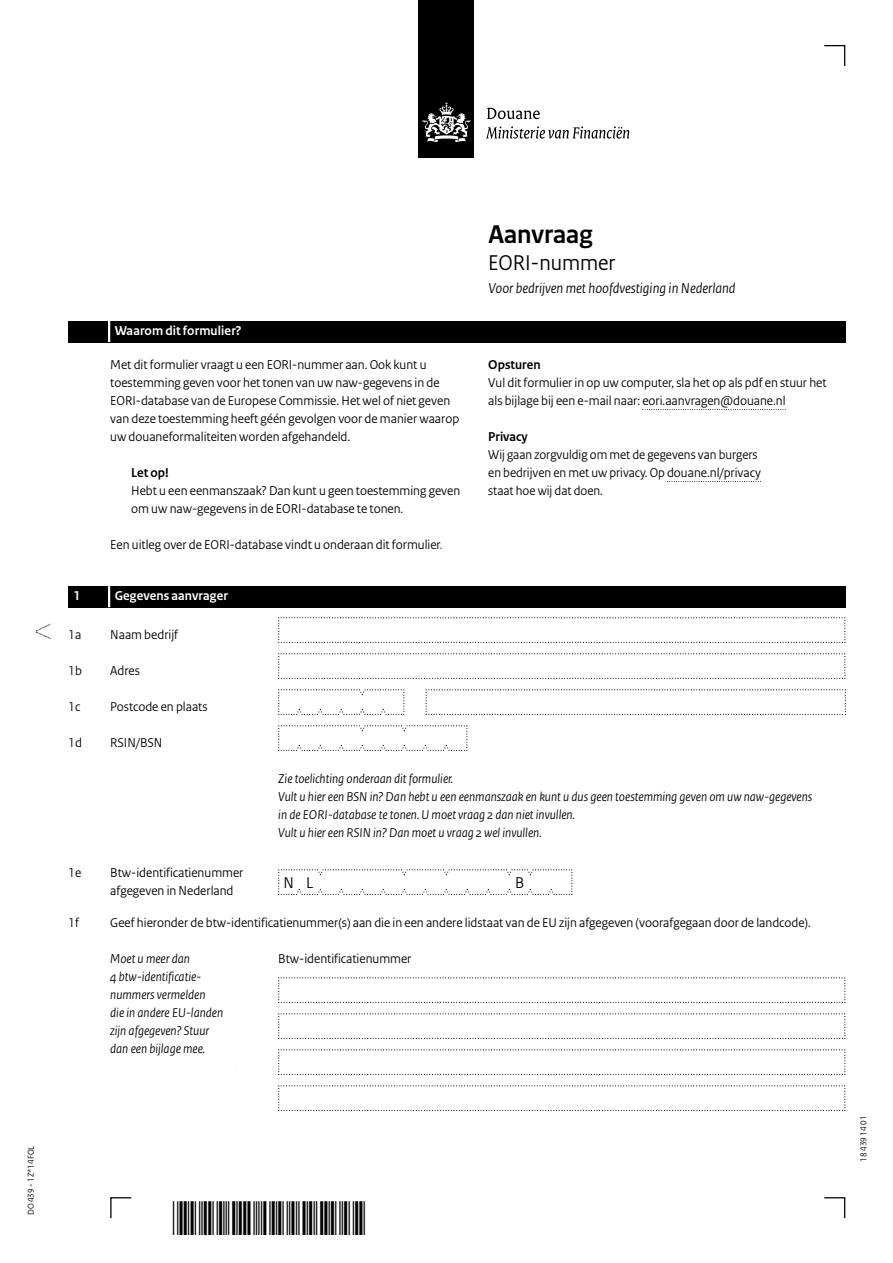
<style>
.page{position:relative;width:893px;height:1263px;background:#fff}
.page>*{position:absolute;margin:0;border:0;box-sizing:border-box;transform-origin:0 0}
.t1{font:45px "Symbol";color:#000;scale:.67 1}
.Documenttitel{font:700 27px "Rijksoverheid Sans Heading";color:#000}
.Documenttitel-2{font:22.5px "Rijksoverheid Sans Heading";color:#000}
.Veld{font:16.5px "Rijksoverheid Sans Heading";color:#000}
.Onderwerp{font:italic 15px "Rijksoverheid Sans Heading";color:#000}
.Gebruiksaanwijzing{font:13.5px/18px "Rijksoverheid Sans Heading";color:#000}
.Vraag_geen_inspring{font:italic 13.5px/18px "Rijksoverheid Sans Heading";color:#000}
.Vraag_Nummer{font:13.5px/18px "Rijksoverheid Sans Heading";color:#000}
.Vraag{font:italic 13.5px/18px "Rijksoverheid Sans Heading";color:#000}
.Let_op_tekst{font:13.5px/18px "Rijksoverheid Sans Heading";color:#000}
.Gebruiksaanwijzing_w{font:13.5px "Rijksoverheid Sans Heading";color:#000}
.Vraag_geen_inspring-2{font:13.5px "Rijksoverheid Sans Heading";color:#000}
.KOP_B_Nummer{font:700 13.5px "Rijksoverheid Sans Heading";letter-spacing:.01em;color:#fff}
.KOP_D_Nummer{font:700 13.5px "Rijksoverheid Sans Heading";letter-spacing:.01em;color:#fff}
.Tussenkop{font:700 13.5px "Rijksoverheid Sans Heading";color:#000}
.Let_op_Kop{font:700 13.5px "Rijksoverheid Sans Heading";color:#000}
.t2{font:9px "Rijksoverheid Sans Heading";color:#000}
.s1{color:#e2007a}
</style>
<div class="page">
<div style="left:419px;top:0;width:55px;height:158px;background:#000"></div>
<svg style="left:423px;top:102px;width:47px;height:40px"></svg>
<svg style="left:487px;top:108px;width:53px;height:11px"></svg>
<svg style="left:486px;top:126px;width:143px;height:13px"></svg>
<svg style="left:824px;top:1197px;width:22px;height:22px"></svg>
<svg style="left:110px;top:1197px;width:22px;height:22px"></svg>
<svg style="left:824px;top:45px;width:22px;height:21px"></svg>
<svg style="left:278px;top:689px;width:127px;height:26px"></svg>
<svg style="left:425px;top:689px;width:421px;height:26px"></svg>
<svg style="left:278px;top:725px;width:190px;height:26px"></svg>
<svg style="left:278px;top:869px;width:295px;height:26px"></svg>
<svg style="left:278px;top:617px;width:568px;height:26px"></svg>
<svg style="left:278px;top:653px;width:568px;height:26px"></svg>
<svg style="left:278px;top:977px;width:568px;height:26px"></svg>
<svg style="left:278px;top:1013px;width:568px;height:26px"></svg>
<svg style="left:278px;top:1049px;width:568px;height:26px"></svg>
<svg style="left:278px;top:1085px;width:568px;height:26px"></svg>
<svg style="left:36px;top:624px;width:15px;height:15px"></svg>
<div style="left:68px;top:321px;width:777px;height:21px;background:#000"></div>
<hr style="left:108px;top:321px;width:2px;height:21px;background:#fff">
<svg style="left:642px;top:409px;width:144px;height:1px"></svg>
<svg style="left:667px;top:481px;width:94px;height:1px"></svg>
<div style="left:68px;top:586px;width:777px;height:21px;background:#000"></div>
<hr style="left:108px;top:586px;width:2px;height:21px;background:#fff">
<p class="t2" style="left:26px;top:1215px;width:71px;rotate:-90deg">DO 439 - 1Z*14FOL</p>
<h2 class="KOP_B_Nummer" style="left:115px;top:323px;width:128px">Waarom dit formulier?</h2>
<p class="Gebruiksaanwijzing" style="left:110px;top:356px;width:351px">Met dit formulier vraagt u een EORI-nummer aan. Ook kunt u toestemming geven voor het tonen van uw naw-gegevens in de EORI-database van de Europese Commissie. Het wel of niet geven van deze toestemming heeft géén gevolgen voor de manier waarop uw douaneformaliteiten worden afgehandeld.</p>
<h3 class="Let_op_Kop" style="left:131px;top:465px;width:39px">Let op!</h3>
<p class="Let_op_tekst" style="left:131px;top:482px;width:330px">Hebt u een eenmanszaak? Dan kunt u geen toestemming geven om uw naw-gegevens in de EORI-database te tonen.</p>
<p class="Gebruiksaanwijzing_w" style="left:110px;top:537px;width:334px">Een uitleg over de EORI‑database vindt u onderaan dit formulier<span class="s1">.</span></p>
<h2 class="KOP_D_Nummer" style="left:73px;top:588px;width:8px">1</h2>
<h2 class="KOP_D_Nummer" style="left:115px;top:588px;width:115px">Gegevens aanvrager</h2>
<p class="Vraag_Nummer" style="left:68px;top:626px;width:15px">1a</p>
<p class="Vraag_Nummer" style="left:110px;top:626px;width:69px">Naam bedrijf</p>
<p class="Vraag_Nummer" style="left:68px;top:662px;width:15px">1b</p>
<p class="Vraag_Nummer" style="left:110px;top:662px;width:31px">Adres</p>
<p class="Vraag_Nummer" style="left:68px;top:698px;width:14px">1c</p>
<p class="Vraag_Nummer" style="left:110px;top:698px;width:99px">Postcode en plaats</p>
<p class="Vraag_Nummer" style="left:68px;top:734px;width:15px">1d</p>
<p class="Vraag_Nummer" style="left:110px;top:734px;width:54px">RSIN/BSN</p>
<h1 class="Documenttitel" style="left:488px;top:219px;width:106px">Aanvraag</h1>
<h1 class="Documenttitel-2" style="left:488px;top:250px;width:129px">EORI-nummer</h1>
<p class="Onderwerp" style="left:489px;top:279px;width:248px">Voor bedrijven met hoofdvestiging in Nederland</p>
<h3 class="Tussenkop" style="left:488px;top:357px;width:54px">Opsturen</h3>
<p class="Gebruiksaanwijzing" style="left:488px;top:374px;width:340px">Vul dit formulier in op uw computer, sla het op als pdf en stuur het als bijlage bij een e-mail naar: eori.aanvragen@douane.nl</p>
<h3 class="Tussenkop" style="left:488px;top:429px;width:41px">Privacy</h3>
<p class="Gebruiksaanwijzing" style="left:488px;top:446px;width:274px">Wij gaan zorgvuldig om met de gegevens van burgers en bedrijven en met uw privacy. Op douane.nl/privacy staat hoe wij dat doen.</p>
<p class="Vraag_geen_inspring" style="left:278px;top:770px;width:176px">Zie toelichting onderaan dit formulier.</p>
<p class="Vraag_geen_inspring" style="left:278px;top:788px;width:536px">Vult u hier een BSN in? Dan hebt u een eenmanszaak en kunt u dus geen toestemming geven om uw naw-gegevens in de EORI-database te tonen. U moet vraag 2 dan niet invullen.</p>
<p class="Vraag_geen_inspring" style="left:278px;top:824px;width:265px">Vult u hier een RSIN in? Dan moet u vraag 2 wel invullen.</p>
<p class="Vraag_Nummer" style="left:68px;top:864px;width:15px">1e</p>
<p class="Vraag_Nummer" style="left:110px;top:864px;width:135px">Btw-identificatienummer afgegeven in Nederland</p>
<p class="Veld" style="left:284px;top:873px;width:31px">N L</p>
<p class="Veld" style="left:515px;top:873px;width:11px">B</p>
<p class="Vraag_Nummer" style="left:68px;top:914px;width:12px">1f</p>
<p class="Vraag_Nummer" style="left:110px;top:914px;width:702px">Geef hieronder de btw-identificatienummer(s) aan die in een andere lidstaat van de EU zijn afgegeven (voorafgegaan door de landcode).</p>
<p class="Vraag" style="left:110px;top:950px;width:114px">Moet u meer dan<br>4 btw‑identificatie&shy;nummers vermelden<br>die in andere EU-landen zijn afgegeven? Stuur dan een bijlage mee.</p>
<p class="Vraag_geen_inspring-2" style="left:278px;top:951px;width:135px">Btw-identificatienummer</p>
<h1 class="t1" style="left:225px;top:1193px;width:132px">✔✓ ✔</h1>
<p class="t2" style="left:858px;top:1161px;width:47px;rotate:-90deg">18 439 14 01</p>
</div>
